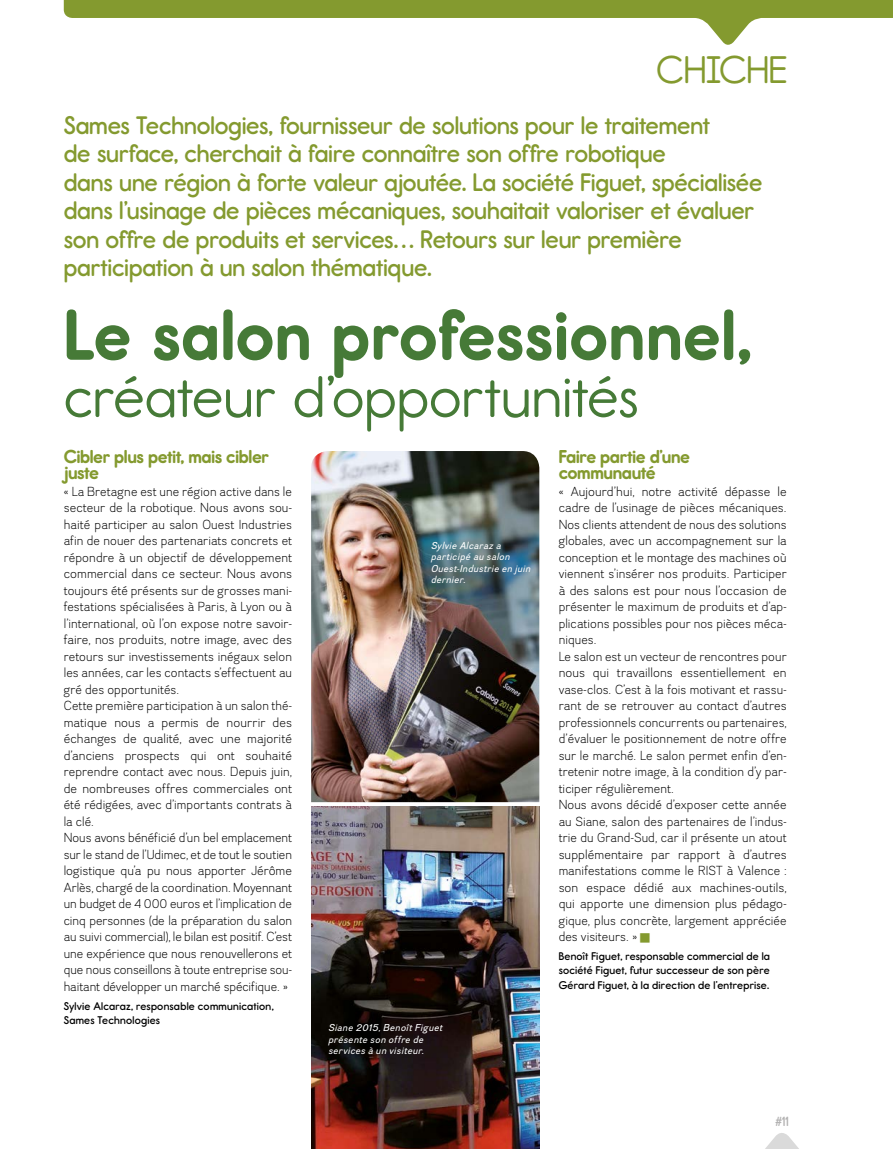
<style>
.page{position:relative;width:893px;height:1149px;background:#fff}
.page>*{position:absolute;margin:0;border:0;box-sizing:border-box;transform-origin:0 0}
.t1{font:700 72px "Report Rg";color:#467a37}
.t2{font:58.35px "Report Rg";letter-spacing:.01em;color:#467a37}
.t3{font:38.7px "Report Rg";color:#849a2f}
.t4{font:25.5px/28.5px "Report Sb";letter-spacing:-.01em;color:#849a2f}
.t5{font:700 18.75px/16.5px "Report Rg";letter-spacing:-.02em;color:#849a2f}
.t6{font:13.5px "Report Sb";color:#b3b2b2}
.t7{font:12.75px/16.5px "Divulge Lt";letter-spacing:.005em;color:#000}
.t8{font:11.25px/14.2px "Report Sb";letter-spacing:.02em;color:#000}
.t9{font:italic 9.75px/11.2px "Divulge Rg";letter-spacing:.025em;color:#fff}
.s1{color:#849a2f}
</style>
<div class="page">
<img style="left:311px;top:451px;width:228px;height:350px">
<img style="left:311px;top:806px;width:228px;height:342px">
<svg style="left:766px;top:1133px;width:32px;height:15px"></svg>
<svg style="left:64px;top:0;width:829px;height:45px"></svg>
<h3 class="t3" style="left:657px;top:46px;width:132px">CHICHE</h3>
<p class="t4" style="left:64px;top:111px;width:700px">Sames Technologies, fournisseur de solutions pour le traitement<br>de surface, cherchait à faire connaître son offre robotique<br>dans une région à forte valeur ajoutée. La société Figuet, spécialisée dans l’usinage de pièces mécaniques, souhaitait valoriser et évaluer son offre de produits et services… Retours sur leur première participation à un salon thématique.</p>
<h1 class="t1" style="left:64px;top:292px;width:689px">Le salon professionnel,</h1>
<h2 class="t2" style="left:64px;top:362px;width:576px">créateur d’opportunités</h2>
<h3 class="t5" style="left:64px;top:448px;width:207px">Cibler plus petit, mais cibler juste</h3>
<p class="t7" style="left:64px;top:482px;width:230px">« La Bretagne est une région active dans le secteur de la robotique. Nous avons sou&shy;haité participer au salon Ouest Industries afin de nouer des partenariats concrets et répondre à un objectif de développement commercial dans ce secteur. Nous avons toujours été présents sur de grosses mani&shy;festations spécialisées à Paris, à Lyon ou à l’international, où l’on expose notre savoir&shy;faire, nos produits, notre image, avec des retours sur investissements inégaux selon les années, car les contacts s’effectuent au gré des opportunités.<br>Cette première participation à un salon thé&shy;matique nous a permis de nourrir des échanges de qualité, avec une majorité d’anciens prospects qui ont souhaité reprendre contact avec nous. Depuis juin, de nombreuses offres commerciales ont été rédigées, avec d’importants contrats à la clé.<br>Nous avons bénéficié d’un bel emplacement sur le stand de l’Udimec, et de tout le soutien logistique qu’a pu nous apporter Jérôme Arlès, chargé de la coordination. Moyennant un budget de 4 000 euros et l’implication de cinq personnes (de la préparation du salon au suivi commercial), le bilan est positif. C’est une expérience que nous renouvellerons et que nous conseillons à toute entreprise sou&shy;haitant développer un marché spécifique. »</p>
<p class="t8" style="left:64px;top:998px;width:211px">Sylvie Alcaraz, responsable communication,<br>Sames Technologies</p>
<h3 class="t5" style="left:559px;top:448px;width:133px">Faire partie d’une communauté</h3>
<p class="t7" style="left:559px;top:482px;width:230px">« Aujourd’hui, notre activité dépasse le cadre de l’usinage de pièces mécaniques.<br>Nos clients attendent de nous des solutions globales, avec un accompagnement sur la conception et le montage des machines où viennent s’insérer nos produits. Participer à des salons est pour nous l’occasion de présenter le maximum de produits et d’ap&shy;plications possibles pour nos pièces méca&shy;niques.<br>Le salon est un vecteur de rencontres pour nous qui travaillons essentiellement en vase-clos. C’est à la fois motivant et rassu&shy;rant de se retrouver au contact d’autres professionnels concurrents ou partenaires, d’évaluer le positionnement de notre offre sur le marché. Le salon permet enfin d’en&shy;tretenir notre image, à la condition d’y par&shy;ticiper régulièrement.<br>Nous avons décidé d’exposer cette année au Siane, salon des partenaires de l’indus&shy;trie du Grand-Sud, car il présente un atout supplémentaire par rapport à d’autres manifestations comme le RIST à Valence : son espace dédié aux machines-outils, qui apporte une dimension plus pédago&shy;gique, plus concrète, largement appréciée des visiteurs. » <span class="s1">■</span></p>
<p class="t8" style="left:559px;top:948px;width:213px;text-align:justify">Benoît Figuet, responsable commercial de la société Figuet, futur successeur de son père Gérard Figuet, à la direction de l’entreprise.</p>
<p class="t9" style="left:431px;top:539px;width:101px">Sylvie Alcaraz a participé au salon<br>Ouest-Industrie en juin dernier.</p>
<p class="t9" style="left:328px;top:1021px;width:116px">Siane 2015, Benoît Figuet présente son offre de services à un visiteur.</p>
<p class="t6" style="left:775px;top:1112px;width:15px">#11</p>
</div>
